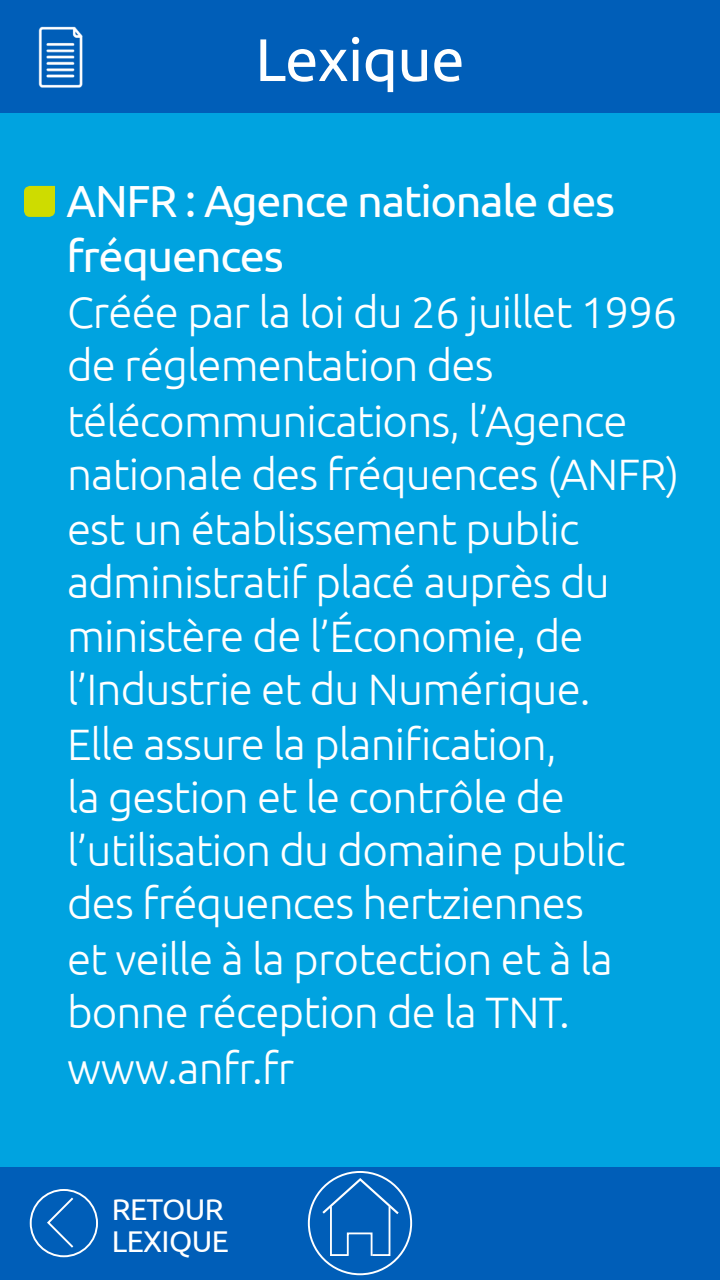
<style>
.page{position:relative;width:720px;height:1280px;background:#fff}
.page>*{position:absolute;margin:0;border:0;box-sizing:border-box;transform-origin:0 0}
.t1{font:60px "Ubuntu";letter-spacing:-.01em;color:#fff}
.t2{font:45px/55px "Ubuntu";letter-spacing:-.03em;color:#fff}
.t3{font:300 44px/54px "Ubuntu";letter-spacing:-.02em;color:#fff}
.t4{font:30px/32px "Ubuntu";letter-spacing:-.02em;color:#fff}
</style>
<div class="page">
<div style="left:0;top:66px;width:720px;height:1123px;background:#00a3e0"></div>
<div style="left:0;top:0;width:720px;height:113px;background:#005eb8"></div>
<div style="left:0;top:1167px;width:720px;height:113px;background:#005eb8"></div>
<svg style="left:24px;top:186px;width:31px;height:31px"></svg>
<div style="left:30px;top:1189px;width:68px;height:68px;border:2px solid #fff;border-radius:50%"></div>
<svg style="left:46px;top:1195px;width:28px;height:55px"></svg>
<svg style="left:320px;top:1177px;width:81px;height:80px"></svg>
<div style="left:308px;top:1171px;width:104px;height:104px;border:2px solid #fff;border-radius:50%"></div>
<img style="left:38px;top:26px;width:45px;height:62px">
<h1 class="t1" style="left:255px;top:23px;width:211px">Lexique</h1>
<p class="t2" style="left:67px;top:172px;width:550px">ANFR : Agence nationale des fréquences</p>
<p class="t3" style="left:67px;top:284px;width:614px">Créée par la loi du 26 juillet 1996 de réglementation des télécommunications, l’Agence nationale des fréquences (ANFR) est un établissement public administratif placé auprès du ministère de l’Économie, de l’Industrie et du Numérique.<br>Elle assure la planification,<br>la gestion et le contrôle de l’utilisation du domaine public des fréquences hertziennes<br>et veille à la protection et à la bonne réception de la TNT. www.anfr.fr</p>
<p class="t4" style="left:112px;top:1193px;width:119px">RETOUR<br>LEXIQUE</p>
</div>
